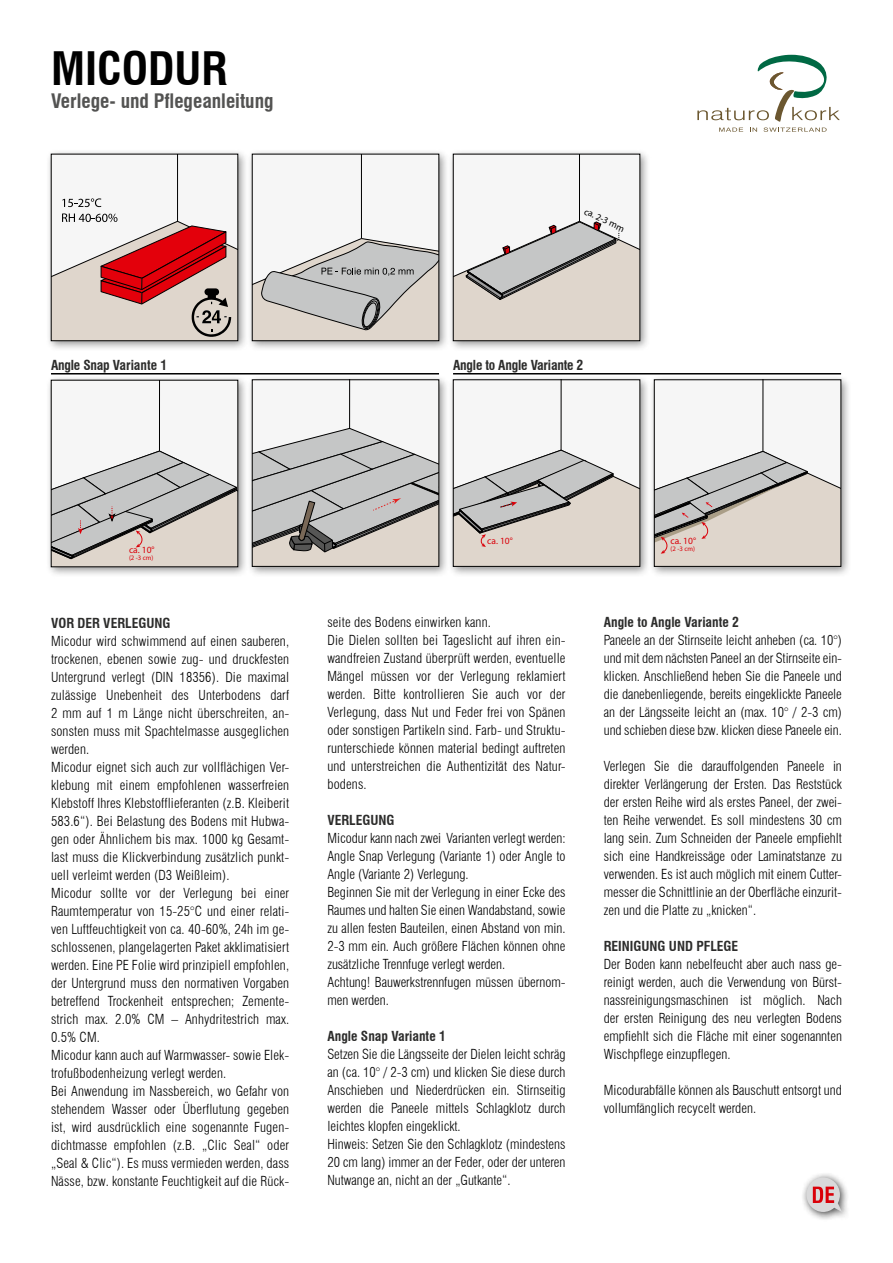
<style>
.page{position:relative;width:893px;height:1263px;background:#fff}
.page>*{position:absolute;margin:0;border:0;box-sizing:border-box;transform-origin:0 0}
.t1{font:700 condensed 45px "Swiss 721 BT";color:#000}
.t2{font:700 condensed 19.5px "Swiss 721 BT";color:#535352}
.t3{font:300 condensed 13.5px/18px "Swiss 721 BT";letter-spacing:.01em;color:#000}
.t4{font:700 condensed 13.5px "Swiss 721 BT";color:#2c2c2b}
.t5{font:9.45px "Myriad Pro";color:#da0009}
.t6{font:9.45px "Myriad Pro";color:#000}
.t7{font:6.75px "Myriad Pro";color:#da0009}
</style>
<div class="page">
<div style="left:46px;top:149px;width:203px;height:203px;background:#000;opacity:.42"></div>
<svg style="left:53px;top:156px;width:183px;height:183px"></svg>
<div style="left:800px;top:1171px;width:50px;height:50px;background:#000;opacity:.75"></div>
<svg style="left:806px;top:1177px;width:36px;height:35px"></svg>
<div style="left:448px;top:149px;width:203px;height:203px;background:#000;opacity:.42"></div>
<svg style="left:455px;top:156px;width:183px;height:183px"></svg>
<div style="left:453px;top:154px;width:187px;height:187px;border:1px solid #000"></div>
<div style="left:247px;top:375px;width:203px;height:203px;background:#000;opacity:.42"></div>
<svg style="left:254px;top:382px;width:183px;height:183px"></svg>
<div style="left:252px;top:380px;width:187px;height:187px;border:1px solid #000"></div>
<div style="left:448px;top:375px;width:203px;height:203px;background:#000;opacity:.42"></div>
<svg style="left:455px;top:382px;width:183px;height:183px"></svg>
<div style="left:453px;top:380px;width:187px;height:187px;border:1px solid #000"></div>
<div style="left:649px;top:375px;width:203px;height:203px;background:#000;opacity:.42"></div>
<svg style="left:656px;top:382px;width:183px;height:183px"></svg>
<div style="left:654px;top:380px;width:187px;height:187px;border:1px solid #000"></div>
<div style="left:46px;top:375px;width:203px;height:203px;background:#000;opacity:.42"></div>
<svg style="left:53px;top:382px;width:183px;height:183px"></svg>
<div style="left:247px;top:149px;width:203px;height:203px;background:#000;opacity:.42"></div>
<svg style="left:254px;top:156px;width:183px;height:183px"></svg>
<div style="left:252px;top:154px;width:187px;height:187px;border:1px solid #000"></div>
<hr style="left:51px;top:373px;width:388px;height:1px;background:#000">
<hr style="left:453px;top:373px;width:388px;height:1px;background:#000">
<svg style="left:697px;top:55px;width:143px;height:67px"></svg>
<svg style="left:719px;top:128px;width:24px;height:4px"></svg>
<svg style="left:750px;top:128px;width:7px;height:4px"></svg>
<svg style="left:764px;top:128px;width:63px;height:4px"></svg>
<h1 class="t1" style="left:51px;top:42px;width:178px">MICODUR</h1>
<h2 class="t2" style="left:51px;top:90px;width:224px">Verlege- und Pflegeanleitung</h2>
<p class="t6" style="left:587px;top:205px;width:45px;rotate:25deg">ca. 2-3 mm</p>
<p class="t4" style="left:51px;top:357px;width:118px">Angle Snap Variante 1</p>
<p class="t4" style="left:453px;top:357px;width:132px">Angle to Angle Variante 2</p>
<p class="t5" style="left:129px;top:544px;width:27px">ca. 10°</p>
<p class="t7" style="left:129px;top:553px;width:26px">(2 -3 cm)</p>
<p class="t4" style="left:51px;top:615px;width:121px">VOR DER VERLEGUNG</p>
<p class="t3" style="left:51px;top:632px;width:240px">Micodur wird schwimmend auf einen sauberen, trockenen, ebenen sowie zug- und druckfesten Untergrund verlegt (DIN 18356). Die maximal zulässige Unebenheit des Unterbodens darf 2 mm auf 1 m Länge nicht überschreiten, an&shy;sonsten muss mit Spachtelmasse ausgeglichen werden.<br>Micodur eignet sich auch zur vollflächigen Ver&shy;klebung mit einem empfohlenen wasserfreien Klebstoff Ihres Klebstofflieferanten (z.B. Kleiberit 583.6“). Bei Belastung des Bodens mit Hubwa&shy;gen oder Ähnlichem bis max. 1000 kg Gesamt&shy;last muss die Klickverbindung zusätzlich punkt&shy;uell verleimt werden (D3 Weißleim).<br>Micodur sollte vor der Verlegung bei einer Raumtemperatur von 15-25°C und einer relati&shy;ven Luftfeuchtigkeit von ca. 40-60%, 24h im ge&shy;schlossenen, plangelagerten Paket akklimatisiert werden. Eine PE Folie wird prinzipiell empfohlen, der Untergrund muss den normativen Vorgaben betreffend Trockenheit entsprechen; Zemente&shy;strich max. 2.0% CM – Anhydritestrich max.<br>0.5% CM.<br>Micodur kann auch auf Warmwasser- sowie Elek&shy;trofußbodenheizung verlegt werden.<br>Bei Anwendung im Nassbereich, wo Gefahr von stehendem Wasser oder Überflutung gegeben ist, wird ausdrücklich eine sogenannte Fugen&shy;dichtmasse empfohlen (z.B. „Clic Seal“ oder „Seal &amp; Clic“). Es muss vermieden werden, dass Nässe, bzw. konstante Feuchtigkeit auf die Rück-</p>
<p class="t5" style="left:487px;top:535px;width:27px">ca. 10°</p>
<p class="t5" style="left:670px;top:535px;width:27px">ca. 10°</p>
<p class="t7" style="left:671px;top:544px;width:26px">(2 -3 cm)</p>
<p class="t3" style="left:327px;top:613px;width:240px">seite des Bodens einwirken kann.<br>Die Dielen sollten bei Tageslicht auf ihren ein&shy;wandfreien Zustand überprüft werden, eventuelle Mängel müssen vor der Verlegung reklamiert werden. Bitte kontrollieren Sie auch vor der Verlegung, dass Nut und Feder frei von Spänen oder sonstigen Partikeln sind. Farb- und Struktu&shy;runterschiede können material bedingt auftreten und unterstreichen die Authentizität des Natur&shy;bodens.</p>
<p class="t4" style="left:327px;top:812px;width:69px">VERLEGUNG</p>
<p class="t3" style="left:327px;top:829px;width:240px">Micodur kann nach zwei Varianten verlegt werden:<br>Angle Snap Verlegung (Variante 1) oder Angle to Angle (Variante 2) Verlegung.<br>Beginnen Sie mit der Verlegung in einer Ecke des Raumes und halten Sie einen Wandabstand, sowie zu allen festen Bauteilen, einen Abstand von min.<br>2-3 mm ein. Auch größere Flächen können ohne zusätzliche Trennfuge verlegt werden.<br>Achtung! Bauwerkstrennfugen müssen übernom&shy;men werden.</p>
<p class="t4" style="left:327px;top:1028px;width:120px">Angle Snap Variante 1</p>
<p class="t3" style="left:327px;top:1045px;width:240px">Setzen Sie die Längsseite der Dielen leicht schräg an (ca. 10° / 2-3 cm) und klicken Sie diese durch Anschieben und Niederdrücken ein. Stirnseitig werden die Paneele mittels Schlagklotz durch leichtes klopfen eingeklickt.<br>Hinweis: Setzen Sie den Schlagklotz (mindestens 20 cm lang) immer an der Feder, oder der unteren Nutwange an, nicht an der „Gutkante“.</p>
<p class="t4" style="left:604px;top:614px;width:137px">Angle to Angle Variante 2</p>
<p class="t3" style="left:604px;top:631px;width:240px;text-align:justify">Paneele an der Stirnseite leicht anheben (ca. 10°) und mit dem nächsten Paneel an der Stirnseite ein&shy;klicken. Anschließend heben Sie die Paneele und die danebenliegende, bereits eingeklickte Paneele an der Längsseite leicht an (max. 10° / 2-3 cm) und schieben diese bzw. klicken diese Paneele ein.</p>
<p class="t3" style="left:604px;top:757px;width:240px;text-align:justify">Verlegen Sie die darauffolgenden Paneele in direkter Verlängerung der Ersten. Das Reststück der ersten Reihe wird als erstes Paneel, der zwei&shy;ten Reihe verwendet. Es soll mindestens 30 cm lang sein. Zum Schneiden der Paneele empfiehlt sich eine Handkreissäge oder Laminatstanze zu verwenden. Es ist auch möglich mit einem Cutter&shy;messer die Schnittlinie an der Oberfläche einzurit&shy;zen und die Platte zu „knicken“.</p>
<p class="t4" style="left:604px;top:938px;width:136px">REINIGUNG UND PFLEGE</p>
<p class="t3" style="left:604px;top:955px;width:240px;text-align:justify">Der Boden kann nebelfeucht aber auch nass ge&shy;reinigt werden, auch die Verwendung von Bürst&shy;nassreinigungsmaschinen ist möglich. Nach der ersten Reinigung des neu verlegten Bodens empfiehlt sich die Fläche mit einer sogenannten Wischpflege einzupflegen.</p>
<p class="t3" style="left:604px;top:1081px;width:240px">Micodurabfälle können als Bauschutt entsorgt und vollumfänglich recycelt werden.</p>
</div>
